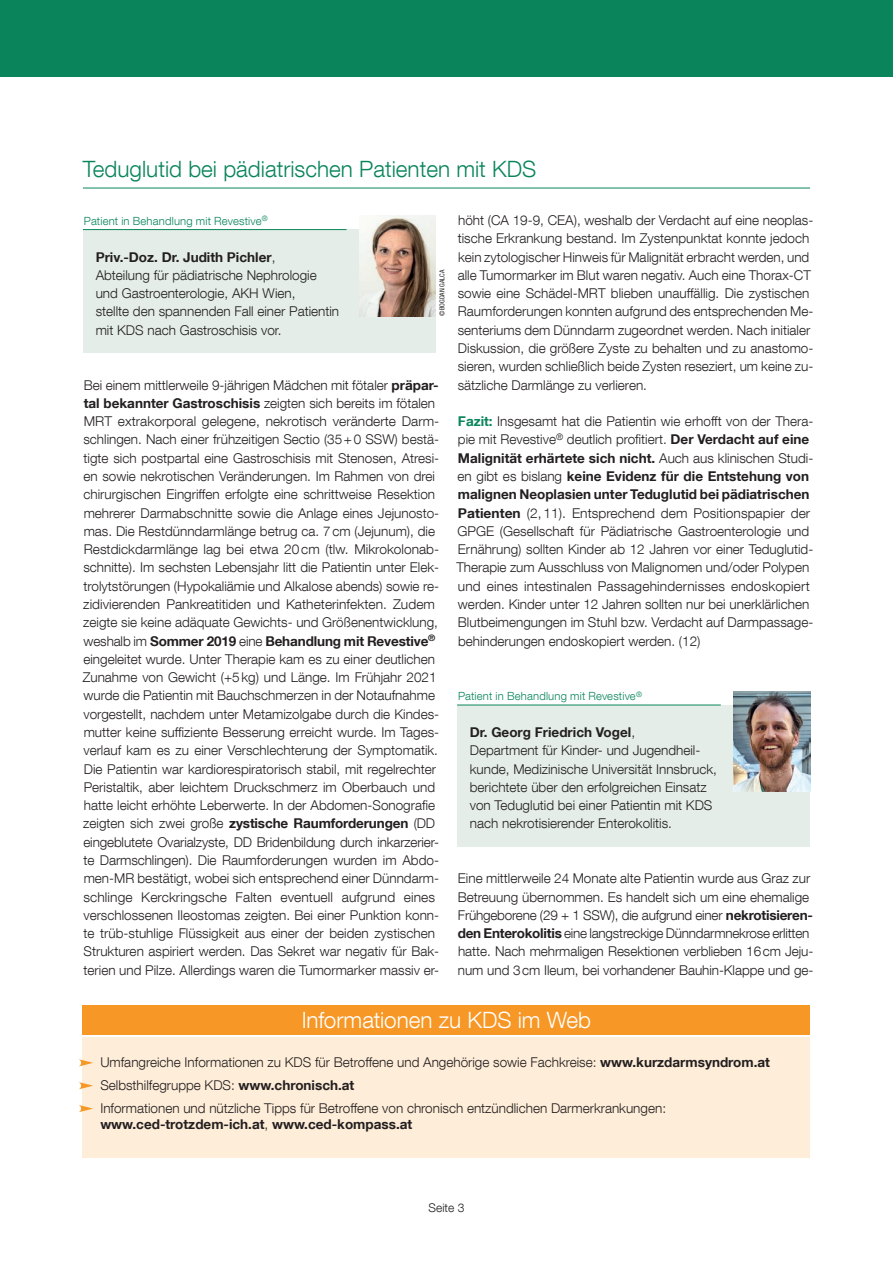
<style>
.page{position:relative;width:893px;height:1263px;background:#fff}
.page>*{position:absolute;margin:0;border:0;box-sizing:border-box;transform-origin:0 0}
.t1{font:300 22.5px "Helvetica Neue LT Com";color:#0a855b}
.t2{font:300 22.5px "Helvetica Neue LT Com";color:#fff}
.t3{font:300 13.5px/18.3px "Helvetica Neue LT Com";color:#231f20}
.t4{font:700 13.5px "Helvetica Neue LT Com";color:#231f20}
.t5{font:300 12px "Helvetica Neue LT Com";color:#231f20}
.t6{font:300 11.25px "Helvetica Neue LT Com";letter-spacing:.015em;color:#0a855b}
.t7{font:condensed 6.75px "Helvetica Neue LT Com";color:#231f20}
.s1{font-weight:700;color:#0a855b}
.s2{font-weight:700}
.s3{font-weight:300}
</style>
<div class="page">
<div style="left:0;top:0;width:893px;height:77px;background:#0a855b"></div>
<div style="left:83px;top:230px;width:353px;height:123px;background:#e4ede7"></div>
<img style="left:359px;top:216px;width:77px;height:100px">
<hr style="left:83px;top:229px;width:264px;height:1px;background:#0a855b">
<div style="left:457px;top:705px;width:353px;height:142px;background:#e4ede7"></div>
<img style="left:733px;top:691px;width:77px;height:101px">
<hr style="left:457px;top:705px;width:264px;height:1px;background:#0a855b">
<div style="left:83px;top:1037px;width:727px;height:120px;background:#feedd8"></div>
<div style="left:83px;top:1005px;width:727px;height:30px;background:#f79725"></div>
<svg style="left:79px;top:1059px;width:14px;height:7px"></svg>
<svg style="left:79px;top:1082px;width:14px;height:7px"></svg>
<svg style="left:79px;top:1105px;width:14px;height:7px"></svg>
<hr style="left:83px;top:188px;width:727px;height:1px;background:#0a855b">
<h1 class="t1" style="left:83px;top:155px;width:455px">Teduglutid bei pädiatrischen Patienten mit KDS</h1>
<p class="t3" style="left:458px;top:211px;width:357px">höht (CA 19-9, CEA), weshalb der Verdacht auf eine neoplas&shy;tische Erkrankung bestand. Im Zystenpunktat konnte jedoch kein zytologischer Hinweis für Malignität erbracht werden, und alle Tumormarker im Blut waren negativ. Auch eine Thorax-CT sowie eine Schädel-MRT blieben unauffällig. Die zystischen Raumforderungen konnten aufgrund des entsprechenden Me&shy;senteriums dem Dünndarm zugeordnet werden. Nach initialer Diskussion, die größere Zyste zu behalten und zu anastomo&shy;sieren, wurden schließlich beide Zysten reseziert, um keine zu&shy;sätzliche Darmlänge zu verlieren.</p>
<p class="t3" style="left:456px;top:412px;width:359px"><span class="s1">Fazit:</span> Insgesamt hat die Patientin wie erhofft von der Thera&shy;pie mit Revestive<sup>®</sup> deutlich profitiert. <span class="s2">Der Verdacht auf eine Malignität erhärtete sich nicht.</span> Auch aus klinischen Studi&shy;en gibt es bislang <span class="s2">keine Evidenz für die Entstehung von malignen Neoplasien unter Teduglutid bei pädiatrischen Patienten</span> (2,11). Entsprechend dem Positionspapier der GPGE (Gesellschaft für Pädiatrische Gastroenterologie und Ernährung) sollten Kinder ab 12 Jahren vor einer Teduglutid-Therapie zum Ausschluss von Malignomen und/oder Polypen und eines intestinalen Passagehindernisses endoskopiert werden. Kinder unter 12 Jahren sollten nur bei unerklärlichen Blutbeimengungen im Stuhl bzw. Verdacht auf Darmpassage&shy;behinderungen endoskopiert werden. (12)</p>
<p class="t6" style="left:84px;top:214px;width:185px">Patient in Behandlung mit Revestive<sup>®</sup></p>
<p class="t3" style="left:96px;top:247px;width:245px"><span class="s2">Priv.-Doz. Dr. Judith Pichler</span>,<br>Abteilung für pädiatrische Nephrologie und Gastroenterologie, AKH Wien,<br>stellte den spannenden Fall einer Patientin mit KDS nach Gastroschisis vor.</p>
<p class="t7" style="left:438px;top:316px;width:48px;rotate:-90deg">©BOGDAN GALCA</p>
<p class="t3" style="left:83px;top:375px;width:358px">Bei einem mittlerweile 9-jährigen Mädchen mit fötaler <span class="s2">präpar&shy;tal bekannter Gastroschisis</span> zeigten sich bereits im fötalen MRT extrakorporal gelegene, nekrotisch veränderte Darm&shy;schlingen. Nach einer frühzeitigen Sectio (35+0 SSW) bestä&shy;tigte sich postpartal eine Gastroschisis mit Stenosen, Atresi&shy;en sowie nekrotischen Veränderungen. Im Rahmen von drei chirurgischen Eingriffen erfolgte eine schrittweise Resektion mehrerer Darmabschnitte sowie die Anlage eines Jejunosto&shy;mas. Die Restdünndarmlänge betrug ca. 7cm (Jejunum), die Restdickdarmlänge lag bei etwa 20cm (tlw. Mikrokolonab&shy;schnitte). Im sechsten Lebensjahr litt die Patientin unter Elek&shy;trolytstörungen (Hypokaliämie und Alkalose abends) sowie re&shy;zidivierenden Pankreatitiden und Katheterinfekten. Zudem zeigte sie keine adäquate Gewichts- und Größenentwicklung, weshalb im <span class="s2">Sommer 2019</span> eine <span class="s2">Behandlung mit Revestive</span><sup>® </sup>eingeleitet wurde. Unter Therapie kam es zu einer deutlichen Zunahme von Gewicht (+5kg) und Länge. Im Frühjahr 2021 wurde die Patientin mit Bauchschmerzen in der Notaufnahme vorgestellt, nachdem unter Metamizolgabe durch die Kindes&shy;mutter keine suffiziente Besserung erreicht wurde. Im Tages&shy;verlauf kam es zu einer Verschlechterung der Symptomatik.<br>Die Patientin war kardiorespiratorisch stabil, mit regelrechter Peristaltik, aber leichtem Druckschmerz im Oberbauch und hatte leicht erhöhte Leberwerte. In der Abdomen-Sonografie zeigten sich zwei große <span class="s2">zystische Raumforderungen</span> (DD eingeblutete Ovarialzyste, DD Bridenbildung durch inkarzerier&shy;te Darmschlingen). Die Raumforderungen wurden im Abdo&shy;men-MR bestätigt, wobei sich entsprechend einer Dünndarm&shy;schlinge Kerckringsche Falten eventuell aufgrund eines verschlossenen Ileostomas zeigten. Bei einer Punktion konn&shy;te trüb-stuhlige Flüssigkeit aus einer der beiden zystischen Strukturen aspiriert werden. Das Sekret war negativ für Bak&shy;terien und Pilze. Allerdings waren die Tumormarker massiv er-</p>
<p class="t6" style="left:458px;top:689px;width:185px">Patient in Behandlung mit Revestive<sup>®</sup></p>
<p class="t3" style="left:470px;top:723px;width:249px"><span class="s2">Dr. Georg Friedrich Vogel</span>,<br>Department für Kinder- und Jugendheil&shy;kunde, Medizinische Universität Innsbruck, berichtete über den erfolgreichen Einsatz von Teduglutid bei einer Patientin mit KDS nach nekrotisierender Enterokolitis.</p>
<p class="t3" style="left:458px;top:869px;width:357px">Eine mittlerweile 24 Monate alte Patientin wurde aus Graz zur Betreuung übernommen. Es handelt sich um eine ehemalige Frühgeborene (29 + 1 SSW), die aufgrund einer <span class="s2">nekrotisieren&shy;den Enterokolitis</span> eine langstreckige Dünndarmnekrose erlitten hatte. Nach mehrmaligen Resektionen verblieben 16cm Jeju&shy;num und 3cm Ileum, bei vorhandener Bauhin-Klappe und ge-</p>
<h1 class="t2" style="left:302px;top:1006px;width:291px">Informationen zu KDS im Web</h1>
<p class="t3" style="left:100px;top:1051px;width:671px;line-height:23px">Umfangreiche Informationen zu KDS für Betroffene und Angehörige sowie Fachkreise: <span class="s2">www.kurzdarmsyndrom.at<br></span>Selbsthilfegruppe KDS: <span class="s2">www.chronisch.at<br></span>Informationen und nützliche Tipps für Betroffene von chronisch entzündlichen Darmerkrankungen:</p>
<p class="t4" style="left:100px;top:1116px;width:313px">www.ced-trotzdem-ich.at<span class="s3">,</span> www.ced-kompass.at</p>
<p class="t5" style="left:429px;top:1201px;width:37px">Seite 3</p>
</div>
